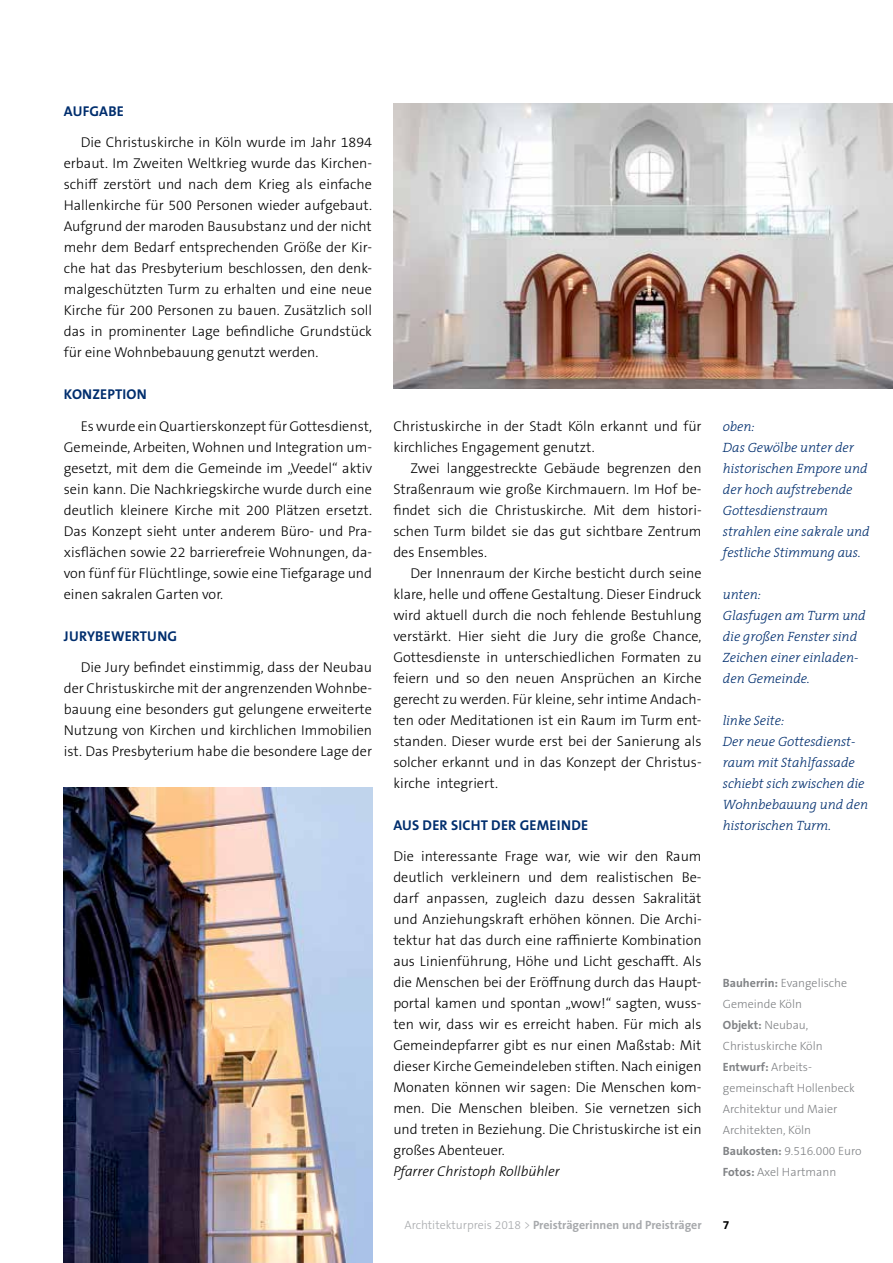
<style>
.page{position:relative;width:893px;height:1263px;background:#fff}
.page>*{position:absolute;margin:0;border:0;box-sizing:border-box;transform-origin:0 0}
.t1{font:300 14.25px/21px "The Sans OT3";color:#000;text-align:justify}
.t2{font:700 14.25px "The Sans OT7";letter-spacing:.015em;color:#002e6e}
.t3{font:italic 300 14.25px "The Sans";color:#000}
.t4{font:italic 300 13.5px/21px "The Serif";letter-spacing:-.005em;color:#002e6e}
.t5{font:300 12px/21px "The Sans OT3";color:#808285}
.t6{font:700 12px "The Sans OT7";color:#a7a9ac}
.t7{font:700 12px "The Sans OT7";color:#808285}
.t8{font:700 12px "The Sans OT7";color:#000}
.s1{font-family:"The Sans OT7";font-weight:700}
.s2{font-family:"The Sans OT3";font-weight:300}
</style>
<div class="page">
<img style="left:393px;top:104px;width:500px;height:284px">
<img style="left:64px;top:788px;width:308px;height:475px">
<p class="t2" style="left:64px;top:102px;width:62px">AUFGABE</p>
<p class="t1" style="left:64px;top:132px;width:310px;text-indent:17px">Die Christuskirche in Köln wurde im Jahr 1894 erbaut. Im Zweiten Weltkrieg wurde das Kirchen&shy;schiff zerstört und nach dem Krieg als einfache Hallenkirche für 500 Personen wieder aufgebaut.<br>Aufgrund der maroden Bausubstanz und der nicht mehr dem Bedarf entsprechenden Größe der Kir&shy;che hat das Presbyterium beschlossen, den denk&shy;malgeschützten Turm zu erhalten und eine neue Kirche für 200 Personen zu bauen. Zusätzlich soll das in prominenter Lage befindliche Grundstück für eine Wohnbebauung genutzt werden.</p>
<p class="t2" style="left:64px;top:385px;width:84px">KONZEPTION</p>
<p class="t1" style="left:64px;top:415px;width:310px;text-indent:17px">Es wurde ein Quartierskonzept für Gottesdienst, Gemeinde, Arbeiten, Wohnen und Integration um&shy;gesetzt, mit dem die Gemeinde im „Veedel“ aktiv sein kann. Die Nachkriegskirche wurde durch eine deutlich kleinere Kirche mit 200 Plätzen ersetzt.<br>Das Konzept sieht unter anderem Büro- und Pra&shy;xisflächen sowie 22 barrierefreie Wohnungen, da&shy;von fünf für Flüchtlinge, sowie eine Tiefgarage und einen sakralen Garten vor.</p>
<p class="t2" style="left:64px;top:627px;width:115px">JURYBEWERTUNG</p>
<p class="t1" style="left:64px;top:657px;width:310px;text-indent:17px">Die Jury befindet einstimmig, dass der Neubau der Christuskirche mit der angrenzenden Wohnbe&shy;bauung eine besonders gut gelungene erweiterte Nutzung von Kirchen und kirchlichen Immobilien ist. Das Presbyterium habe die besondere Lage der</p>
<p class="t1" style="left:393px;top:415px;width:310px">Christuskirche in der Stadt Köln erkannt und für kirchliches Engagement genutzt.</p>
<p class="t1" style="left:393px;top:457px;width:310px;text-indent:17px">Zwei langgestreckte Gebäude begrenzen den Straßenraum wie große Kirchmauern. Im Hof be&shy;findet sich die Christuskirche. Mit dem histori&shy;schen Turm bildet sie das gut sichtbare Zentrum des Ensembles.</p>
<p class="t1" style="left:393px;top:562px;width:310px;text-indent:17px">Der Innenraum der Kirche besticht durch seine klare, helle und offene Gestaltung. Dieser Eindruck wird aktuell durch die noch fehlende Bestuhlung verstärkt. Hier sieht die Jury die große Chance, Gottesdienste in unterschiedlichen Formaten zu feiern und so den neuen Ansprüchen an Kirche gerecht zu werden. Für kleine, sehr intime Andach&shy;ten oder Meditationen ist ein Raum im Turm ent&shy;standen. Dieser wurde erst bei der Sanierung als solcher erkannt und in das Konzept der Christus&shy;kirche integriert.</p>
<p class="t2" style="left:393px;top:816px;width:196px">AUS DER SICHT DER GEMEINDE</p>
<p class="t1" style="left:393px;top:846px;width:310px">Die interessante Frage war, wie wir den Raum deutlich verkleinern und dem realistischen Be&shy;darf anpassen, zugleich dazu dessen Sakralität und Anziehungskraft erhöhen können. Die Archi&shy;tektur hat das durch eine raffinierte Kombination aus Linienführung, Höhe und Licht geschafft. Als die Menschen bei der Eröffnung durch das Haupt&shy;portal kamen und spontan „wow!“ sagten, wuss&shy;ten wir, dass wir es erreicht haben. Für mich als Gemeindepfarrer gibt es nur einen Maßstab: Mit dieser Kirche Gemeindeleben stiften. Nach einigen Monaten können wir sagen: Die Menschen kom&shy;men. Die Menschen bleiben. Sie vernetzen sich und treten in Beziehung. Die Christuskirche ist ein großes Abenteuer.</p>
<p class="t3" style="left:393px;top:1160px;width:168px">Pfarrer Christoph Rollbühler</p>
<p class="t4" style="left:723px;top:415px;width:148px">oben:<br>Das Gewölbe unter der historischen Empore und der hoch aufstrebende<br>Gottesdienstraum strahlen eine sakrale und festliche Stimmung aus.</p>
<p class="t4" style="left:723px;top:583px;width:144px">unten:<br>Glasfugen am Turm und die großen Fenster sind<br>Zeichen einer einladen&shy;den Gemeinde.</p>
<p class="t4" style="left:723px;top:709px;width:147px">linke Seite:<br>Der neue Gottesdienst&shy;raum mit Stahlfassade schiebt sich zwischen die<br>Wohnbebauung und den historischen Turm.</p>
<p class="t5" style="left:723px;top:973px;width:126px"><span class="s1">Bauherrin:</span> Evangelische<br>Gemeinde Köln</p>
<p class="t7" style="left:723px;top:1017px;width:87px">Objekt: <span class="s2">Neubau,</span></p>
<p class="t5" style="left:723px;top:1036px;width:101px">Christuskirche Köln</p>
<p class="t7" style="left:723px;top:1059px;width:91px">Entwurf: <span class="s2">Arbeits-</span></p>
<p class="t5" style="left:723px;top:1078px;width:140px">gemeinschaft Hollenbeck<br>Architektur und Maier<br>Architekten, Köln<br><span class="s1">Baukosten:</span> 9.516.000 Euro<br><span class="s1">Fotos:</span> Axel Hartmann</p>
<p class="t6" style="left:404px;top:1217px;width:299px"><span class="s2">Archtitekturpreis 2018 &gt;</span> Preisträgerinnen und Preisträger</p>
<p class="t8" style="left:723px;top:1217px;width:8px">7</p>
</div>
